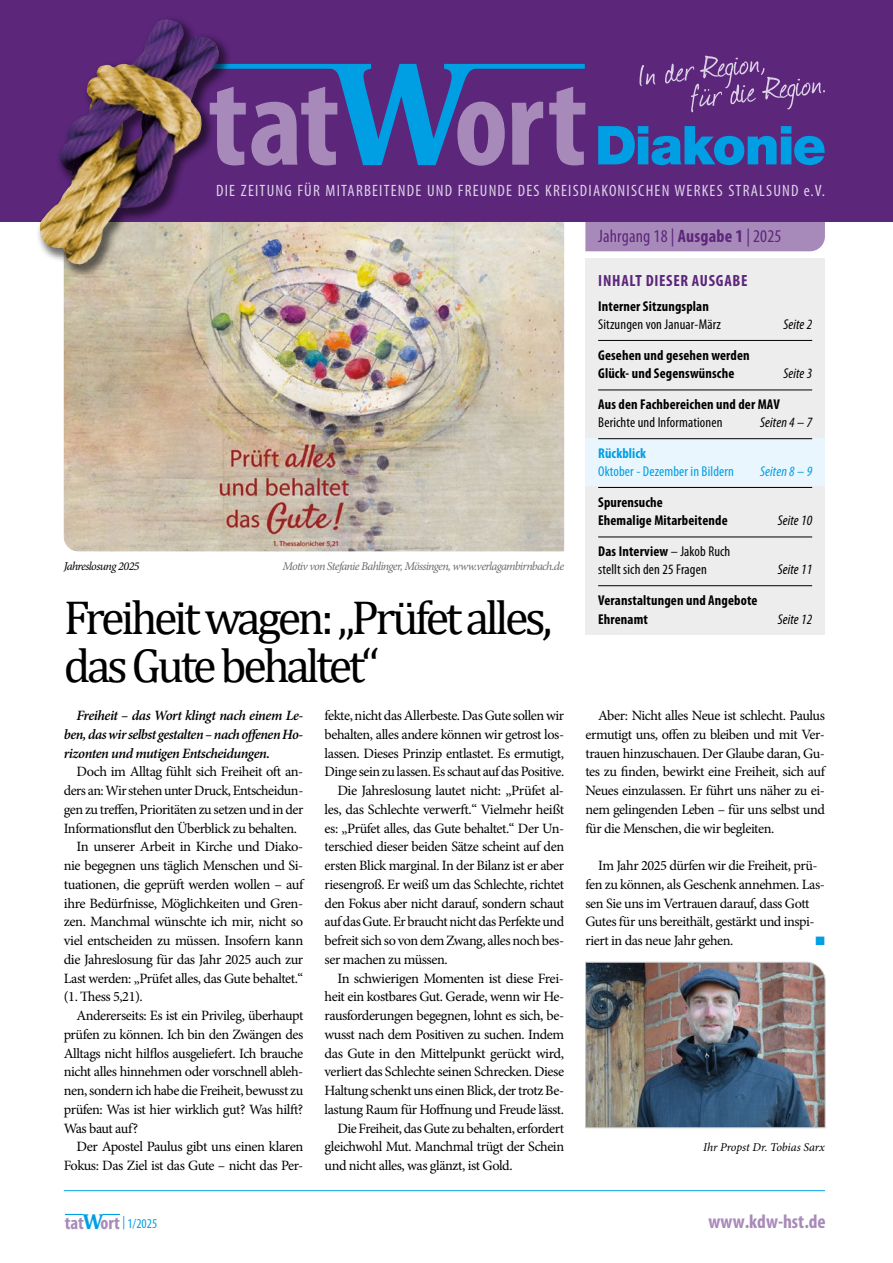
<style>
.page{position:relative;width:893px;height:1263px;background:#fff}
.page>*{position:absolute;margin:0;border:0;box-sizing:border-box;transform-origin:0 0}
.t1{font:48px/48px "Cambria";letter-spacing:-.07em;color:#000}
.t2{font:700 condensed 19.5px "Myriad Pro";color:#a88aba}
.t3{font:condensed 18px "Myriad Pro";letter-spacing:.01em;color:#5c267b}
.t4{font:condensed 16.5px "Myriad Pro";letter-spacing:.07em;color:#dbd0e6}
.t5{font:700 condensed 16.35px "Myriad Pro";letter-spacing:.045em;color:#5c267b}
.t6{font:14.25px/18.8px "Minion Pro";letter-spacing:-.03em;color:#000;text-align:justify}
.t7{font:700 condensed 14.25px/18.8px "Myriad Pro";letter-spacing:.01em;color:#000}
.t8{font:italic 600 14.25px/18.8px "Minion Pro";letter-spacing:-.035em;color:#000;text-align:justify}
.t9{font:condensed 14.25px/18px "Myriad Pro";letter-spacing:.01em;color:#000}
.t10{font:italic condensed 14.25px "Myriad Pro";letter-spacing:.01em;color:#000}
.t11{font:condensed 14.25px "Myriad Pro";letter-spacing:.01em;color:#009fe3}
.t12{font:700 condensed 14.25px "Myriad Pro";letter-spacing:.01em;color:#009fe3}
.t13{font:italic condensed 14.25px "Myriad Pro";letter-spacing:.01em;color:#009fe3}
.t14{font:14.25px "European Pi Three";color:#009fe3}
.t15{font:condensed 13.5px "Myriad Pro";color:#009fe3}
.t16{font:italic 12px "Minion Pro";letter-spacing:-.06em;color:#706f6f}
.t17{font:italic 12px "Minion Pro";letter-spacing:-.01em;color:#000}
.t18{font:italic 12px "Minion Pro";letter-spacing:-.05em;color:#000}
.s1{font-weight:700}
.s2{font-weight:700;font-size:18.45px;color:#a88aba}
.s3{font-family:"Cambria";font-weight:700;font-stretch:normal;font-size:21.9px}
</style>
<div class="page">
<div style="left:585px;top:258px;width:240px;height:376px;background:#ededed"></div>
<div style="left:585px;top:439px;width:240px;height:47px;background:#eaf6fe"></div>
<hr style="left:598px;top:340px;width:214px;height:1px;background:#000">
<hr style="left:598px;top:390px;width:214px;height:1px;background:#000">
<hr style="left:598px;top:438px;width:214px;height:1px;background:#000">
<hr style="left:598px;top:487px;width:214px;height:1px;background:#000">
<hr style="left:598px;top:537px;width:214px;height:1px;background:#000">
<hr style="left:598px;top:585px;width:214px;height:1px;background:#000">
<img style="left:64px;top:222px;width:500px;height:329px">
<div style="left:585px;top:222px;width:240px;height:29px;background:#a88aba"></div>
<div style="left:0;top:0;width:893px;height:222px;background:#5c267b"></div>
<svg style="left:232px;top:64px;width:353px;height:102px"></svg>
<svg style="left:598px;top:126px;width:227px;height:39px"></svg>
<svg style="left:640px;top:65px;width:16px;height:21px"></svg>
<svg style="left:665px;top:55px;width:160px;height:57px"></svg>
<div style="left:35px;top:15px;width:197px;height:263px;background:#000;opacity:.55"></div>
<img style="left:39px;top:19px;width:127px;height:246px">
<svg style="left:65px;top:1214px;width:18px;height:1px"></svg>
<svg style="left:103px;top:1214px;width:17px;height:1px"></svg>
<hr style="left:64px;top:1190px;width:761px;height:1px;background:#009fe3">
<img style="left:585px;top:962px;width:240px;height:166px">
<p class="t4" style="left:216px;top:181px;width:610px">DIE ZEITUNG FÜR MITARBEITENDE UND FREUNDE DES KREISDIAKONISCHEN WERKES STRALSUND e.V.</p>
<p class="t3" style="left:598px;top:225px;width:185px">Jahrgang 18 | <span class="s1">Ausgabe 1</span> | 2025</p>
<p class="t5" style="left:598px;top:270px;width:151px">INHALT DIESER AUSGABE</p>
<p class="t7" style="left:598px;top:296px;width:112px">Interner Sitzungsplan</p>
<p class="t9" style="left:598px;top:315px;width:124px">Sitzungen von Januar-März</p>
<p class="t10" style="left:783px;top:315px;width:30px">Seite 2</p>
<p class="t7" style="left:598px;top:345px;width:153px">Gesehen und gesehen werden<br>Glück- und Segenswünsche</p>
<p class="t10" style="left:783px;top:365px;width:30px">Seite 3</p>
<p class="t18" style="left:64px;top:558px;width:77px">Jahreslosung 2025</p>
<p class="t16" style="left:283px;top:558px;width:283px">Motiv von Stefanie Bahlinger, Mössingen, www.verlagambirnbach.de</p>
<h1 class="t1" style="left:64px;top:594px;width:490px">Freiheit wagen: „Prüfet alles, das Gute behaltet“</h1>
<p class="t8" style="left:64px;top:706px;width:241px;text-indent:13px">Freiheit – das Wort klingt nach einem Le&shy;ben, das wir selbst gestalten – nach offenen Ho&shy;rizonten und mutigen Entscheidungen.</p>
<p class="t6" style="left:77px;top:762px;width:228px">Doch im Alltag fühlt sich Freiheit oft an-</p>
<p class="t6" style="left:64px;top:781px;width:241px">ders an: Wir stehen unter Druck, Entscheidun-</p>
<p class="t6" style="left:64px;top:800px;width:241px">gen zu treffen, Prioritäten zu setzen und in der</p>
<p class="t6" style="left:64px;top:819px;width:235px">Informationsflut den Überblick zu behalten.</p>
<p class="t6" style="left:77px;top:837px;width:228px">In unserer Arbeit in Kirche und Diako-</p>
<p class="t6" style="left:64px;top:856px;width:241px">nie begegnen uns täglich Menschen und Si-</p>
<p class="t6" style="left:64px;top:875px;width:241px">tuationen, die geprüft werden wollen – auf</p>
<p class="t6" style="left:64px;top:894px;width:241px">ihre Bedürfnisse, Möglichkeiten und Gren-</p>
<p class="t6" style="left:64px;top:912px;width:241px">zen. Manchmal wünschte ich mir, nicht so</p>
<p class="t6" style="left:64px;top:931px;width:241px">viel entscheiden zu müssen. Insofern kann</p>
<p class="t6" style="left:64px;top:950px;width:241px">die Jahreslosung für das Jahr 2025 auch zur</p>
<p class="t6" style="left:64px;top:969px;width:241px">Last werden: „Prüfet alles, das Gute behaltet.“</p>
<p class="t6" style="left:64px;top:987px;width:81px">(1. Thess 5,21).</p>
<p class="t6" style="left:77px;top:1006px;width:228px">Andererseits: Es ist ein Privileg, überhaupt</p>
<p class="t6" style="left:64px;top:1025px;width:241px">prüfen zu können. Ich bin den Zwängen des</p>
<p class="t6" style="left:64px;top:1044px;width:241px">Alltags nicht hilflos ausgeliefert. Ich brauche</p>
<p class="t6" style="left:64px;top:1062px;width:241px">nicht alles hinnehmen oder vorschnell ableh-</p>
<p class="t6" style="left:64px;top:1081px;width:241px">nen, sondern ich habe die Freiheit, bewusst zu</p>
<p class="t6" style="left:64px;top:1100px;width:241px">prüfen: Was ist hier wirklich gut? Was hilft?</p>
<p class="t6" style="left:64px;top:1119px;width:76px">Was baut auf?</p>
<p class="t6" style="left:77px;top:1137px;width:228px">Der Apostel Paulus gibt uns einen klaren</p>
<p class="t6" style="left:64px;top:1156px;width:241px">Fokus: Das Ziel ist das Gute – nicht das Per-</p>
<p class="t6" style="left:325px;top:706px;width:241px">fekte, nicht das Allerbeste. Das Gute sollen wir</p>
<p class="t6" style="left:325px;top:725px;width:241px">behalten, alles andere können wir getrost los-</p>
<p class="t6" style="left:325px;top:744px;width:241px">lassen. Dieses Prinzip entlastet. Es ermutigt,</p>
<p class="t6" style="left:325px;top:762px;width:241px">Dinge sein zu lassen. Es schaut auf das Positive.</p>
<p class="t6" style="left:337px;top:781px;width:228px">Die Jahreslosung lautet nicht: „Prüfet al-</p>
<p class="t6" style="left:325px;top:800px;width:241px">les, das Schlechte verwerft.“ Vielmehr heißt</p>
<p class="t6" style="left:325px;top:819px;width:241px">es: „Prüfet alles, das Gute behaltet.“ Der Un-</p>
<p class="t6" style="left:325px;top:837px;width:241px">terschied dieser beiden Sätze scheint auf den</p>
<p class="t6" style="left:325px;top:856px;width:241px">ersten Blick marginal. In der Bilanz ist er aber</p>
<p class="t6" style="left:325px;top:875px;width:241px">riesengroß. Er weiß um das Schlechte, richtet</p>
<p class="t6" style="left:325px;top:894px;width:241px">den Fokus aber nicht darauf, sondern schaut</p>
<p class="t6" style="left:325px;top:912px;width:241px">auf das Gute. Er braucht nicht das Perfekte und</p>
<p class="t6" style="left:325px;top:931px;width:241px">befreit sich so von dem Zwang, alles noch bes-</p>
<p class="t6" style="left:325px;top:950px;width:125px">ser machen zu müssen.</p>
<p class="t6" style="left:337px;top:969px;width:228px">In schwierigen Momenten ist diese Frei-</p>
<p class="t6" style="left:325px;top:987px;width:241px">heit ein kostbares Gut. Gerade, wenn wir He-</p>
<p class="t6" style="left:325px;top:1006px;width:241px">rausforderungen begegnen, lohnt es sich, be-</p>
<p class="t6" style="left:325px;top:1025px;width:241px">wusst nach dem Positiven zu suchen. Indem</p>
<p class="t6" style="left:325px;top:1044px;width:241px">das Gute in den Mittelpunkt gerückt wird,</p>
<p class="t6" style="left:325px;top:1062px;width:241px">verliert das Schlechte seinen Schrecken. Diese</p>
<p class="t6" style="left:325px;top:1081px;width:241px">Haltung schenkt uns einen Blick, der trotz Be-</p>
<p class="t6" style="left:325px;top:1100px;width:241px">lastung Raum für Hoffnung und Freude lässt.</p>
<p class="t6" style="left:337px;top:1119px;width:228px">Die Freiheit, das Gute zu behalten, erfordert</p>
<p class="t6" style="left:325px;top:1137px;width:241px">gleichwohl Mut. Manchmal trügt der Schein</p>
<p class="t6" style="left:325px;top:1156px;width:189px">und nicht alles, was glänzt, ist Gold.</p>
<p class="t7" style="left:598px;top:395px;width:183px">Aus den Fachbereichen und der MAV</p>
<p class="t9" style="left:598px;top:413px;width:126px">Berichte und Informationen</p>
<p class="t10" style="left:760px;top:414px;width:53px">Seiten 4 – 7</p>
<p class="t12" style="left:598px;top:444px;width:50px">Rückblick</p>
<p class="t11" style="left:598px;top:462px;width:137px">Oktober - Dezember in Bildern</p>
<p class="t13" style="left:760px;top:462px;width:53px">Seiten 8 – 9</p>
<p class="t7" style="left:598px;top:492px;width:131px">Spurensuche<br>Ehemalige Mitarbeitende</p>
<p class="t10" style="left:778px;top:512px;width:36px">Seite 10</p>
<p class="t9" style="left:598px;top:542px;width:134px"><span class="s1">Das Interview</span> – Jakob Ruch stellt sich den 25 Fragen</p>
<p class="t7" style="left:598px;top:590px;width:161px">Veranstaltungen und Angebote<br>Ehrenamt</p>
<p class="t10" style="left:778px;top:561px;width:36px">Seite 11</p>
<p class="t10" style="left:778px;top:610px;width:36px">Seite 12</p>
<p class="t6" style="left:585px;top:706px;width:241px;text-indent:13px">Aber: Nicht alles Neue ist schlecht. Paulus ermutigt uns, offen zu bleiben und mit Ver&shy;trauen hinzuschauen. Der Glaube daran, Gu&shy;tes zu finden, bewirkt eine Freiheit, sich auf Neues einzulassen. Er führt uns näher zu ei&shy;nem gelingenden Leben – für uns selbst und für die Menschen, die wir begleiten.</p>
<p class="t6" style="left:585px;top:856px;width:241px;text-align:left;text-indent:13px">Im Jahr 2025 dürfen wir die Freiheit, prü&shy;fen zu können, als Geschenk annehmen. Las&shy;sen Sie uns im Vertrauen darauf, dass Gott Gutes für uns bereithält, gestärkt und inspi&shy;riert in das neue Jahr gehen.</p>
<p class="t14" style="left:815px;top:931px;width:11px">K</p>
<p class="t17" style="left:703px;top:1139px;width:123px">Ihr Propst Dr. Tobias Sarx</p>
<p class="t15" style="left:65px;top:1215px;width:94px"><span class="s2">tat</span> <span class="s3">W</span><span class="s2">ort</span> | 1/2025</p>
<h2 class="t2" style="left:709px;top:1209px;width:119px">www.kdw-hst.de</h2>
</div>
